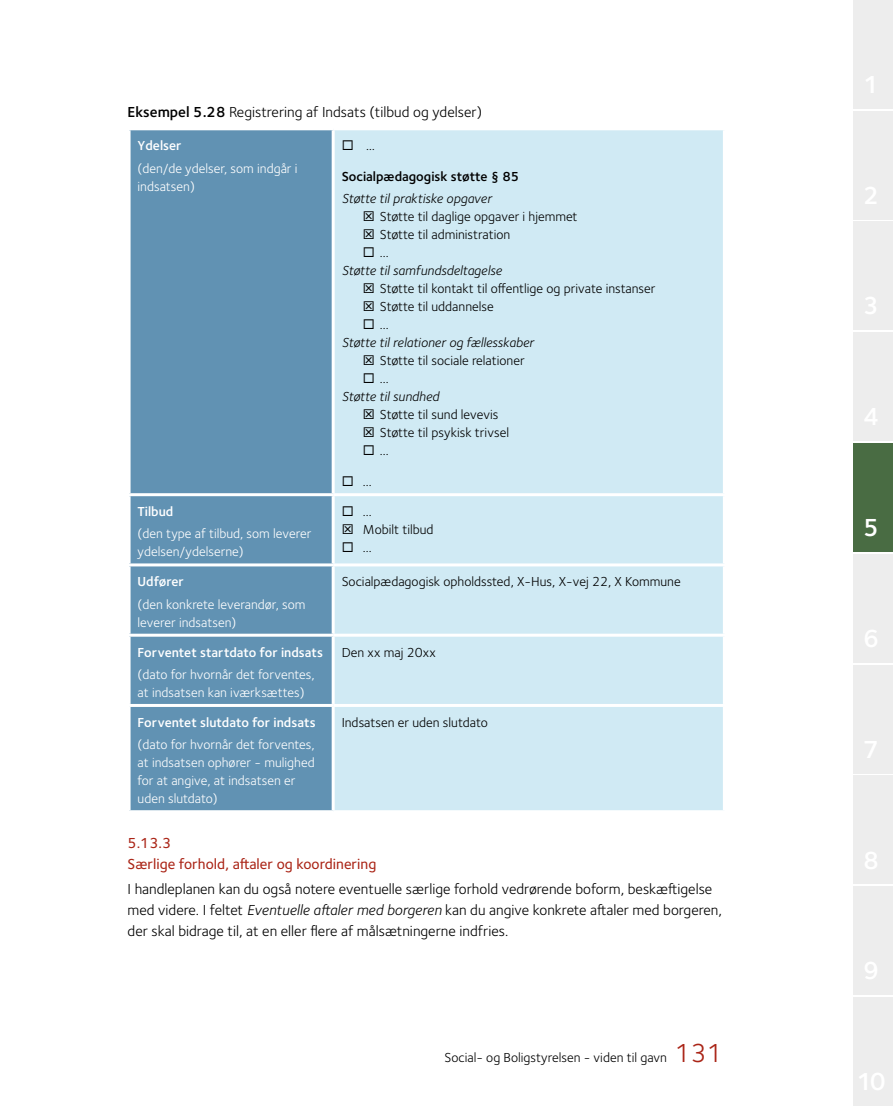
<style>
.page{position:relative;width:893px;height:1106px;background:#fff}
.page>*{position:absolute;margin:0;border:0;box-sizing:border-box;transform-origin:0 0}
.t1{font:27px "Foundry Sterling";color:#aa2517}
.t2{font:600 25.5px "Foundry Sterling";color:#fff}
.Normal{font:15px/21px "Foundry Sterling";color:#000}
.Figur_boks{font:15px "Foundry Sterling";color:#000}
.H3_H3_uden_ikon{font:500 15px/21px "Foundry Sterling";color:#aa2517}
.Tabel_Tabel{font:13.5px/18px "Foundry Sterling";color:#fff}
.Tabel_Tabel_kryds_indryk{font:13.5px "Foundry Sterling";color:#000}
.Tabel_Tabel-2{font:13.5px "Foundry Sterling";color:#000}
.Tabel_Tabel_uden_afstand{font:italic 13.5px "Foundry Sterling";color:#000}
.Tabel_Tabel_overskrift{font:600 13.5px "Foundry Sterling";color:#fff}
.Tabel_Tabel_overskrift-2{font:600 13.5px "Foundry Sterling";color:#000}
.Tabel_Tabel_kryds{font:13.5px "Foundry Sterling";color:#000}
.Tabel_Tabel_boks_punkt_indryk{font:13.5px "Foundry Sterling";color:#000}
.Tabel_Tabel_boks_punkt{font:13.5px "Foundry Sterling";color:#000}
.Tabel_Tabel_boks_punkt_indryk_afstand{font:13.5px "Foundry Sterling";color:#000}
.Tabel_Tabel_boks_punkt_afstand{font:13.5px "Foundry Sterling";color:#000}
.s1{font-weight:600}
.s2{font-style:italic}
</style>
<div class="page">
<div style="left:854px;top:0;width:39px;height:109px;background:#ededed"></div>
<div style="left:854px;top:111px;width:39px;height:108px;background:#ededed"></div>
<div style="left:854px;top:222px;width:39px;height:108px;background:#ededed"></div>
<div style="left:854px;top:332px;width:39px;height:109px;background:#ededed"></div>
<div style="left:854px;top:443px;width:39px;height:109px;background:#496c43"></div>
<div style="left:854px;top:554px;width:39px;height:108px;background:#ededed"></div>
<div style="left:854px;top:665px;width:39px;height:108px;background:#ededed"></div>
<div style="left:854px;top:775px;width:39px;height:109px;background:#ededed"></div>
<div style="left:854px;top:886px;width:39px;height:109px;background:#ededed"></div>
<div style="left:854px;top:997px;width:39px;height:109px;background:#ededed"></div>
<div style="left:131px;top:130px;width:201px;height:680px;background:#6192b3"></div>
<div style="left:335px;top:130px;width:388px;height:680px;background:#d0eaf4"></div>
<hr style="left:128px;top:493px;width:205px;height:3px;background:#fff">
<hr style="left:333px;top:493px;width:393px;height:3px;background:#fff">
<hr style="left:128px;top:563px;width:205px;height:3px;background:#fff">
<hr style="left:333px;top:563px;width:393px;height:3px;background:#fff">
<hr style="left:128px;top:633px;width:205px;height:3px;background:#fff">
<hr style="left:333px;top:633px;width:393px;height:3px;background:#fff">
<hr style="left:128px;top:704px;width:205px;height:3px;background:#fff">
<hr style="left:333px;top:704px;width:393px;height:3px;background:#fff">
<svg style="left:343px;top:140px;width:10px;height:10px"></svg>
<svg style="left:364px;top:211px;width:10px;height:10px"></svg>
<svg style="left:364px;top:229px;width:10px;height:10px"></svg>
<svg style="left:364px;top:247px;width:10px;height:10px"></svg>
<svg style="left:364px;top:283px;width:10px;height:10px"></svg>
<svg style="left:364px;top:301px;width:10px;height:10px"></svg>
<svg style="left:364px;top:319px;width:10px;height:10px"></svg>
<svg style="left:364px;top:355px;width:10px;height:10px"></svg>
<svg style="left:364px;top:373px;width:10px;height:10px"></svg>
<svg style="left:364px;top:409px;width:10px;height:10px"></svg>
<svg style="left:364px;top:427px;width:10px;height:10px"></svg>
<svg style="left:364px;top:445px;width:10px;height:10px"></svg>
<svg style="left:343px;top:476px;width:10px;height:10px"></svg>
<svg style="left:343px;top:506px;width:10px;height:10px"></svg>
<svg style="left:343px;top:524px;width:10px;height:10px"></svg>
<svg style="left:343px;top:542px;width:10px;height:10px"></svg>
<p class="Figur_boks" style="left:128px;top:103px;width:356px"><span class="s1">Eksempel 5.28</span> Registrering af Indsats (tilbud og ydelser)</p>
<p class="Tabel_Tabel_overskrift" style="left:138px;top:138px;width:46px">Ydelser</p>
<p class="Tabel_Tabel" style="left:138px;top:159px;width:162px">(den/de ydelser, som indgår i indsatsen)</p>
<p class="Tabel_Tabel_boks_punkt_afstand" style="left:366px;top:138px;width:10px">…</p>
<p class="Tabel_Tabel_overskrift-2" style="left:342px;top:168px;width:179px">Socialpædagogisk støtte § 85</p>
<p class="Tabel_Tabel_uden_afstand" style="left:342px;top:191px;width:152px">Støtte til praktiske opgaver</p>
<p class="Tabel_Tabel_kryds_indryk" style="left:380px;top:209px;width:199px">Støtte til daglige opgaver i hjemmet</p>
<p class="Tabel_Tabel_kryds_indryk" style="left:380px;top:227px;width:132px">Støtte til administration</p>
<p class="Tabel_Tabel_boks_punkt_indryk" style="left:380px;top:245px;width:10px">...</p>
<p class="Tabel_Tabel_uden_afstand" style="left:342px;top:263px;width:162px">Støtte til samfundsdeltagelse</p>
<p class="Tabel_Tabel_kryds_indryk" style="left:380px;top:281px;width:277px">Støtte til kontakt til offentlige og private instanser</p>
<p class="Tabel_Tabel_kryds_indryk" style="left:380px;top:299px;width:115px">Støtte til uddannelse</p>
<p class="Tabel_Tabel_boks_punkt_indryk" style="left:380px;top:317px;width:10px">...</p>
<p class="Tabel_Tabel_uden_afstand" style="left:342px;top:335px;width:194px">Støtte til relationer og fællesskaber</p>
<p class="Tabel_Tabel_kryds_indryk" style="left:380px;top:353px;width:146px">Støtte til sociale relationer</p>
<p class="Tabel_Tabel_boks_punkt_indryk" style="left:380px;top:371px;width:10px">...</p>
<p class="Tabel_Tabel_uden_afstand" style="left:342px;top:389px;width:99px">Støtte til sundhed</p>
<p class="Tabel_Tabel_kryds_indryk" style="left:380px;top:407px;width:120px">Støtte til sund levevis</p>
<p class="Tabel_Tabel_kryds_indryk" style="left:380px;top:425px;width:131px">Støtte til psykisk trivsel</p>
<p class="Tabel_Tabel_boks_punkt_indryk_afstand" style="left:380px;top:443px;width:10px">...</p>
<p class="Tabel_Tabel_boks_punkt" style="left:363px;top:474px;width:10px">...</p>
<p class="Tabel_Tabel_overskrift" style="left:138px;top:503px;width:37px">Tilbud</p>
<p class="Tabel_Tabel" style="left:138px;top:525px;width:175px">(den type af tilbud, som leverer ydelsen/ydelserne)</p>
<p class="Tabel_Tabel_overskrift" style="left:138px;top:574px;width:48px">Udfører</p>
<p class="Tabel_Tabel" style="left:138px;top:595px;width:169px">(den konkrete leverandør, som leverer indsatsen)</p>
<p class="Tabel_Tabel_overskrift" style="left:138px;top:644px;width:187px">Forventet startdato for indsats</p>
<p class="Tabel_Tabel" style="left:138px;top:665px;width:179px">(dato for hvornår det forventes, at indsatsen kan iværksættes)</p>
<p class="Tabel_Tabel_overskrift" style="left:138px;top:714px;width:180px">Forventet slutdato for indsats</p>
<p class="Tabel_Tabel" style="left:138px;top:735px;width:179px">(dato for hvornår det forventes, at indsatsen ophører - mulighed for at angive, at indsatsen er uden slutdato)</p>
<p class="Tabel_Tabel_boks_punkt" style="left:363px;top:504px;width:10px">...</p>
<p class="Tabel_Tabel_kryds" style="left:363px;top:522px;width:72px">Mobilt tilbud</p>
<p class="Tabel_Tabel_boks_punkt" style="left:363px;top:540px;width:10px">...</p>
<p class="Tabel_Tabel-2" style="left:342px;top:574px;width:341px">Socialpædagogisk opholdssted, X-Hus, X-vej 22, X Kommune</p>
<p class="Tabel_Tabel-2" style="left:342px;top:644px;width:96px">Den xx maj 20xx</p>
<p class="Tabel_Tabel-2" style="left:342px;top:714px;width:148px">Indsatsen er uden slutdato</p>
<h3 class="H3_H3_uden_ikon" style="left:128px;top:832px;width:250px">5.13.3<br>Særlige forhold, aftaler og koordinering</h3>
<p class="Normal" style="left:128px;top:879px;width:596px">I handleplanen kan du også notere eventuelle særlige forhold vedrørende boform, beskæftigelse med videre. I feltet <span class="s2">Eventuelle aftaler med borgeren</span> kan du angive konkrete aftaler med borgeren, der skal bidrage til, at en eller flere af målsætningerne indfries.</p>
<p class="Tabel_Tabel-2" style="left:444px;top:1050px;width:224px">Social- og Boligstyrelsen - viden til gavn</p>
<h1 class="t1" style="left:675px;top:1037px;width:50px">131</h1>
<h2 class="t2" style="left:863px;top:512px;width:17px">5</h2>
</div>
